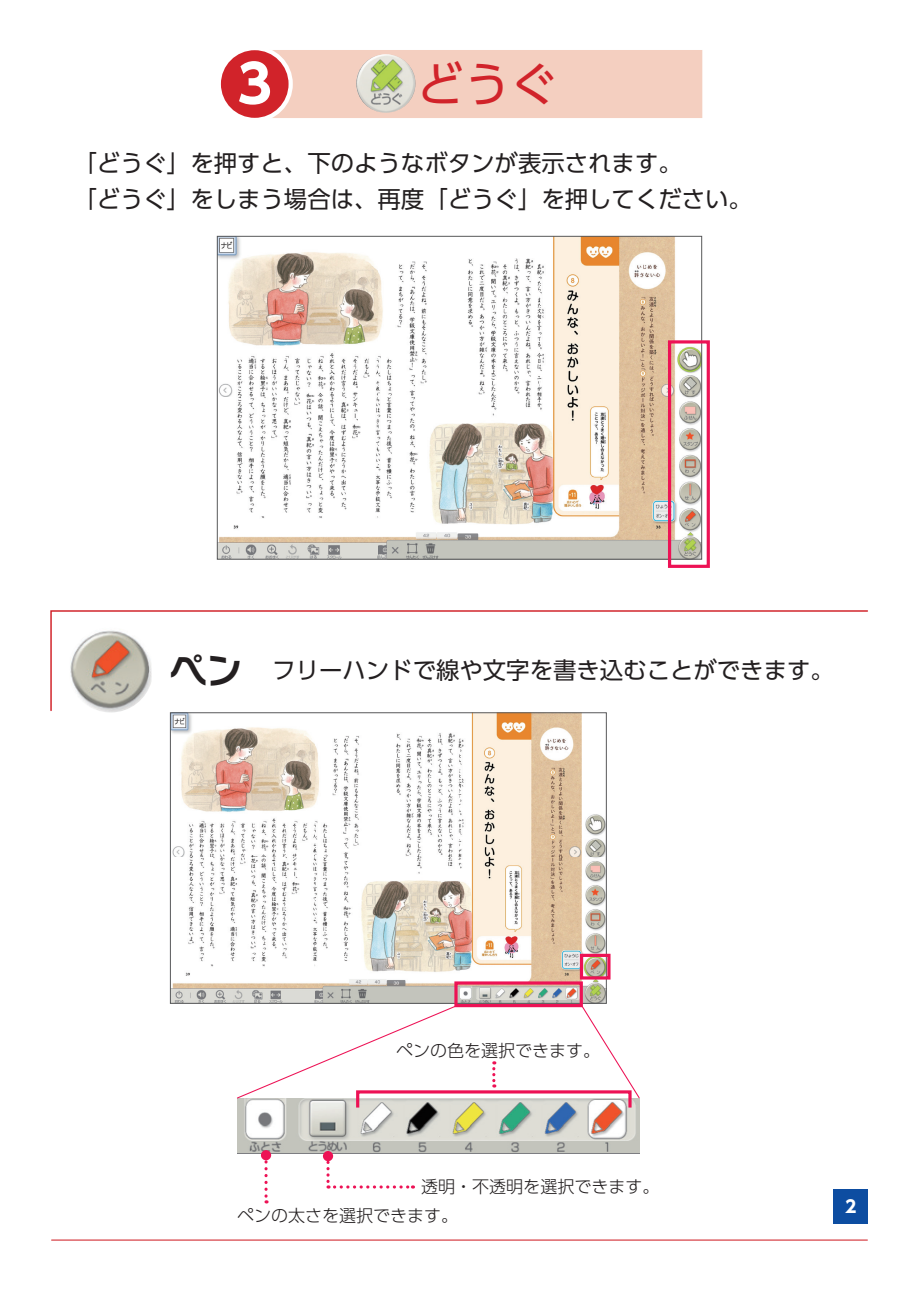
<style>
.page{position:relative;width:919px;height:1289px;background:#fff}
.page>*{position:absolute;margin:0;border:0;box-sizing:border-box;transform-origin:0 0}
.t1{font:700 52.05px "UD Shin Go Pro";color:#fff}
.t2{font:46.8px "UD Shin Go Pro";color:#d1232a}
.t3{font:23.4px/36.2px "UD Shin Go Pro";color:#231f20}
.t4{font:300 16.95px/28.2px "UD Shin Go Pro";color:#231f20}
.t5{font:700 16.95px "UD Shin Go Pro";color:#fff}
.s1{font-family:"Typelabo N Std De";font-weight:700;font-size:36.15px}
</style>
<div class="page">
<div style="left:273px;top:50px;width:429px;height:68px;background:#f4cfc0"></div>
<div style="left:219px;top:48px;width:72px;height:72px;background:#d1232a;border-radius:50%"></div>
<div style="left:217px;top:46px;width:76px;height:76px;border:4px solid #fff;border-radius:50%"></div>
<img style="left:219px;top:238px;width:480px;height:319px">
<div style="left:217px;top:236px;width:484px;height:323px;border:1px solid #57585a"></div>
<img style="left:172px;top:714px;width:432px;height:287px">
<div style="left:170px;top:712px;width:436px;height:291px;border:1px solid #57585a"></div>
<div style="left:668px;top:340px;width:41px;height:228px;border:3px solid #ed1255"></div>
<img style="left:356px;top:54px;width:59px;height:59px;border-radius:29px">
<svg style="left:50px;top:610px;width:818px;height:101px"></svg>
<img style="left:70px;top:627px;width:82px;height:85px">
<img style="left:237px;top:1098px;width:402px;height:55px">
<div style="left:356px;top:1090px;width:275px;height:19px;border:3px solid #ed1255"></div>
<svg style="left:492px;top:1061px;width:3px;height:26px"></svg>
<svg style="left:264px;top:1160px;width:3px;height:43px"></svg>
<div style="left:261px;top:1150px;width:10px;height:10px;background:#ed1255;border-radius:50%"></div>
<svg style="left:326px;top:1155px;width:87px;height:33px"></svg>
<div style="left:323px;top:1150px;width:10px;height:11px;background:#ed1255;border-radius:50%"></div>
<div style="left:454px;top:981px;width:129px;height:26px;border:3px solid #ed1255"></div>
<div style="left:580px;top:953px;width:30px;height:26px;border:3px solid #ed1255"></div>
<svg style="left:237px;top:1004px;width:220px;height:95px"></svg>
<svg style="left:580px;top:1004px;width:60px;height:95px"></svg>
<div style="left:833px;top:1188px;width:34px;height:34px;background:#0d4da1"></div>
<hr style="left:52px;top:1239px;width:815px;height:1px;background:#d1232a">
<h1 class="t1" style="left:237px;top:42px;width:36px">3</h1>
<h2 class="t2" style="left:417px;top:46px;width:142px">どうぐ</h2>
<p class="t3" style="left:73px;top:144px;width:680px">「どうぐ」を押すと、下のようなボタンが表示されます。<br>「どうぐ」をしまう場合は、再度「どうぐ」を押してください。</p>
<p class="t3" style="left:170px;top:651px;width:665px"><span class="s1">ペン</span> フリーハンドで線や文字を書き込むことができます。</p>
<p class="t4" style="left:396px;top:1036px;width:206px">ペンの色を選択できます。</p>
<p class="t4" style="left:237px;top:1172px;width:424px;text-indent:184px">透明・不透明を選択できます。ペンの太さを選択できます。</p>
<p class="t5" style="left:845px;top:1192px;width:13px">2</p>
</div>
